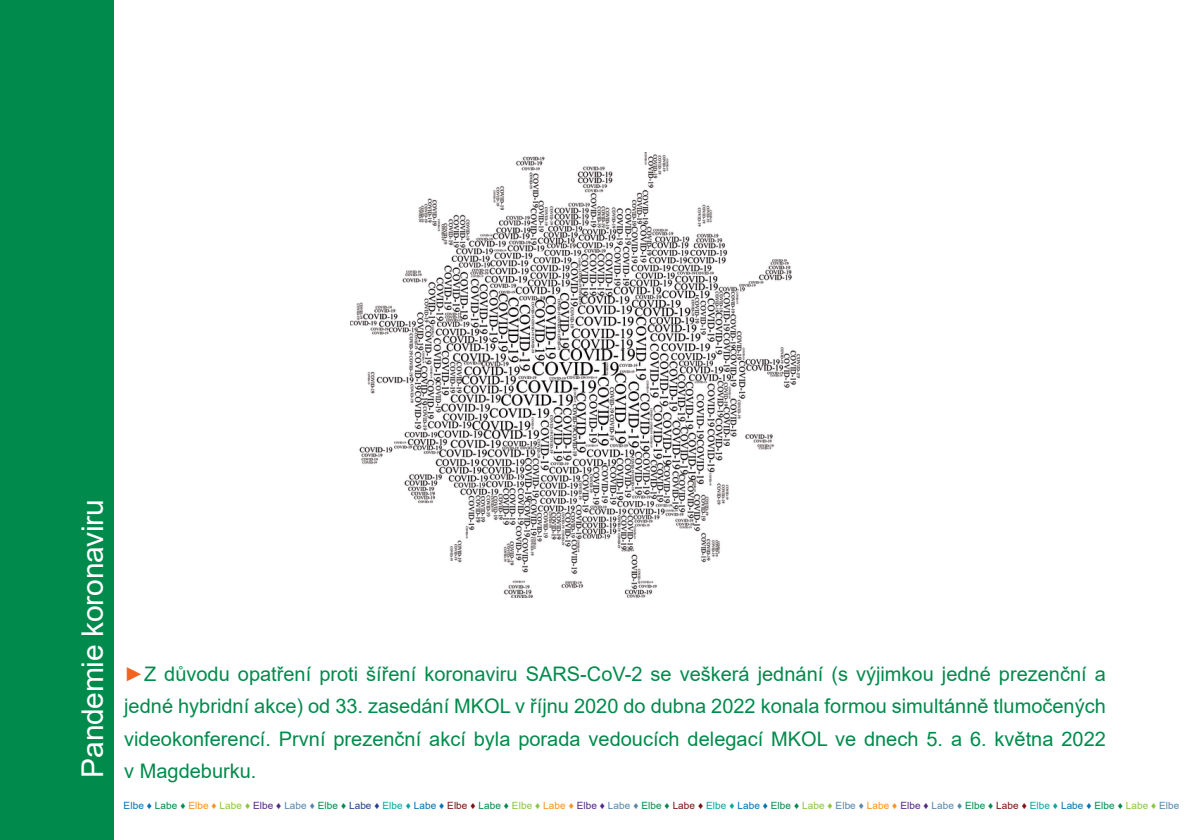
<style>
.page{position:relative;width:1191px;height:840px;background:#fff}
.page>*{position:absolute;margin:0;border:0;box-sizing:border-box;transform-origin:0 0}
.t1{font:30px "Arial";letter-spacing:-.01em;color:#fff}
.t2{font:20px/32px "Arial";color:#008b4c;text-align:justify}
.t3{font:10px "Arial";letter-spacing:.01em;color:#008b4c}
.s1{color:#f36421}
.s2{color:#0072b2}
.s3{color:#f7931d}
.s4{color:#8bc63e}
.s5{color:#542685}
.s6{color:#5587aa}
.s7{color:#253f8e}
.s8{color:#00a99d}
.s9{color:#7c1113}
</style>
<div class="page">
<div style="left:0;top:0;width:113px;height:839px;background:#008b4c"></div>
<img style="left:350px;top:153px;width:450px;height:444px">
<h1 class="t1" style="left:72px;top:777px;width:280px;rotate:-90deg">Pandemie koronaviru</h1>
<p class="t2" style="left:124px;top:658px;width:983px"><span class="s1">►</span>Z důvodu opatření proti šíření koronaviru SARS-CoV-2 se veškerá jednání (s výjimkou jedné prezenční a jedné hybridní akce) od 33. zasedání MKOL v říjnu 2020 do dubna 2022 konala formou simultánně tlumočených videokonferencí. První prezenční akcí byla porada vedoucích delegací MKOL ve dnech 5. a 6. května 2022</p>
<p class="t2" style="left:124px;top:754px;width:134px">v Magdeburku.</p>
<p class="t3" style="left:124px;top:798px;width:1057px"><span class="s2">Elbe ♦</span> Labe ♦ <span class="s3">Elbe ♦</span> <span class="s4">Labe ♦</span> <span class="s5">Elbe ♦</span> <span class="s6">Labe ♦</span> Elbe ♦ <span class="s7">Labe ♦</span> <span class="s8">Elbe ♦</span> <span class="s2">Labe ♦</span> <span class="s9">Elbe ♦</span> Labe ♦ <span class="s4">Elbe ♦</span> <span class="s3">Labe ♦</span> <span class="s5">Elbe ♦</span> <span class="s6">Labe ♦</span> Elbe ♦ <span class="s9">Labe ♦</span> <span class="s8">Elbe ♦</span> <span class="s2">Labe ♦</span> Elbe ♦ <span class="s4">Labe ♦</span> <span class="s6">Elbe ♦</span> <span class="s3">Labe ♦</span> <span class="s5">Elbe ♦</span> <span class="s6">Labe ♦</span> Elbe ♦ <span class="s9">Labe ♦</span> <span class="s8">Elbe ♦</span> <span class="s2">Labe ♦</span> Elbe ♦ <span class="s4">Labe ♦</span> <span class="s6">Elbe</span></p>
</div>
